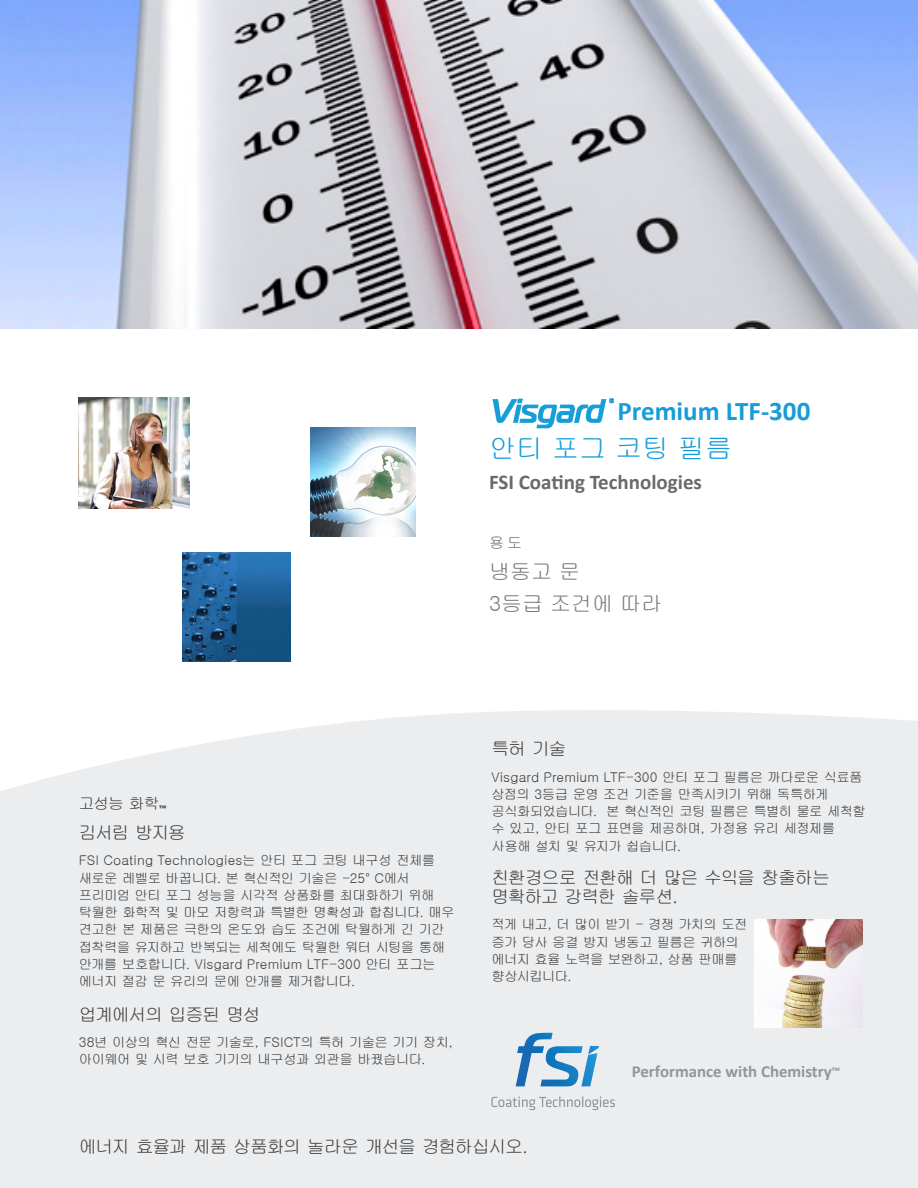
<style>
.page{position:relative;width:918px;height:1188px;background:#fff}
.page>*{position:absolute;margin:0;border:0;box-sizing:border-box;transform-origin:0 0}
.t1{font:700 27px "Calibri";color:#179dd9}
.t2{font:27px "Gulim";color:#179dd9}
.t3{font:700 21px "Calibri";color:#69696c}
.t4{font:21px "Gulim";color:#787a7d}
.t5{font:18px/19.5px "Gulim";letter-spacing:-.08em;color:#3e3e3f}
.t6{font:700 16.8px "Calibri";color:#939598}
.t7{font:15.75px "Gulim";color:#3e3e3f}
.t8{font:15px "Gulim";color:#69696c}
.t9{font:13.5px/17.2px "Gulim";letter-spacing:-.055em;color:#3e3e3f}
</style>
<div class="page">
<div style="left:0;top:710px;width:918px;height:478px;background:#ecedee"></div>
<img style="left:79px;top:397px;width:111px;height:112px">
<img style="left:182px;top:553px;width:109px;height:109px">
<img style="left:310px;top:428px;width:106px;height:109px">
<img style="left:0;top:0;width:918px;height:329px">
<svg style="left:516px;top:1033px;width:83px;height:53px;background:#94bdda"></svg>
<svg style="left:491px;top:1096px;width:124px;height:14px;background:#d6d8d9"></svg>
<img style="left:754px;top:919px;width:109px;height:109px">
<img style="left:492px;top:398px;width:122px;height:31px">
<p class="t1" style="left:617px;top:392px;width:194px">Premium LTF-300</p>
<p class="t2" style="left:489px;top:434px;width:244px">안티 포그 코팅 필름</p>
<p class="t3" style="left:489px;top:467px;width:214px">FSI Coating Technologies</p>
<p class="t8" style="left:489px;top:535px;width:34px">용도</p>
<p class="t4" style="left:489px;top:561px;width:92px">냉동고 문</p>
<p class="t4" style="left:489px;top:592px;width:175px">3등급 조건에 따라</p>
<p class="t7" style="left:79px;top:795px;width:89px">고성능 화학<sub>™</sub></p>
<p class="t5" style="left:79px;top:823px;width:109px">김서림 방지용</p>
<p class="t9" style="left:79px;top:852px;width:377px">FSI Coating Technologies는 안티 포그 코팅 내구성 전체를 새로운 레벨로 바꿉니다. 본 혁신적인 기술은 -25° C에서 프리미엄 안티 포그 성능을 시각적 상품화를 최대화하기 위해 탁월한 화학적 및 마모 저항력과 특별한 명확성과 합칩니다. 매우 견고한 본 제품은 극한의 온도와 습도 조건에 탁월하게 긴 기간 접착력을 유지하고 반복되는 세척에도 탁월한 워터 시팅을 통해 안개를 보호합니다. Visgard Premium LTF-300 안티 포그는 에너지 절감 문 유리의 문에 안개를 제거합니다.</p>
<p class="t5" style="left:79px;top:1004px;width:184px">업계에서의 입증된 명성</p>
<p class="t9" style="left:79px;top:1033px;width:376px">38년 이상의 혁신 전문 기술로, FSICT의 특허 기술은 기기 장치, 아이웨어 및 시력 보호 기기의 내구성과 외관을 바꿨습니다.</p>
<p class="t5" style="left:491px;top:739px;width:77px">특허 기술</p>
<p class="t9" style="left:491px;top:768px;width:376px">Visgard Premium LTF-300 안티 포그 필름은 까다로운 식료품 상점의 3등급 운영 조건 기준을 만족시키기 위해 독특하게 공식화되었습니다. 본 혁신적인 코팅 필름은 특별히 물로 세척할 수 있고, 안티 포그 표면을 제공하며, 가정용 유리 세정제를 사용해 설치 및 유지가 쉽습니다.</p>
<p class="t5" style="left:491px;top:868px;width:340px">친환경으로 전환해 더 많은 수익을 창출하는 명확하고 강력한 솔루션.</p>
<p class="t9" style="left:491px;top:916px;width:258px">적게 내고, 더 많이 받기 - 경쟁 가치의 도전 증가 당사 응결 방지 냉동고 필름은 귀하의 에너지 효율 노력을 보완하고, 상품 판매를 향상시킵니다.</p>
<p class="t6" style="left:632px;top:1060px;width:210px">Performance with Chemistry<sup>™</sup></p>
<p class="t5" style="left:79px;top:1136px;width:451px">에너지 효율과 제품 상품화의 놀라운 개선을 경험하십시오.</p>
</div>
